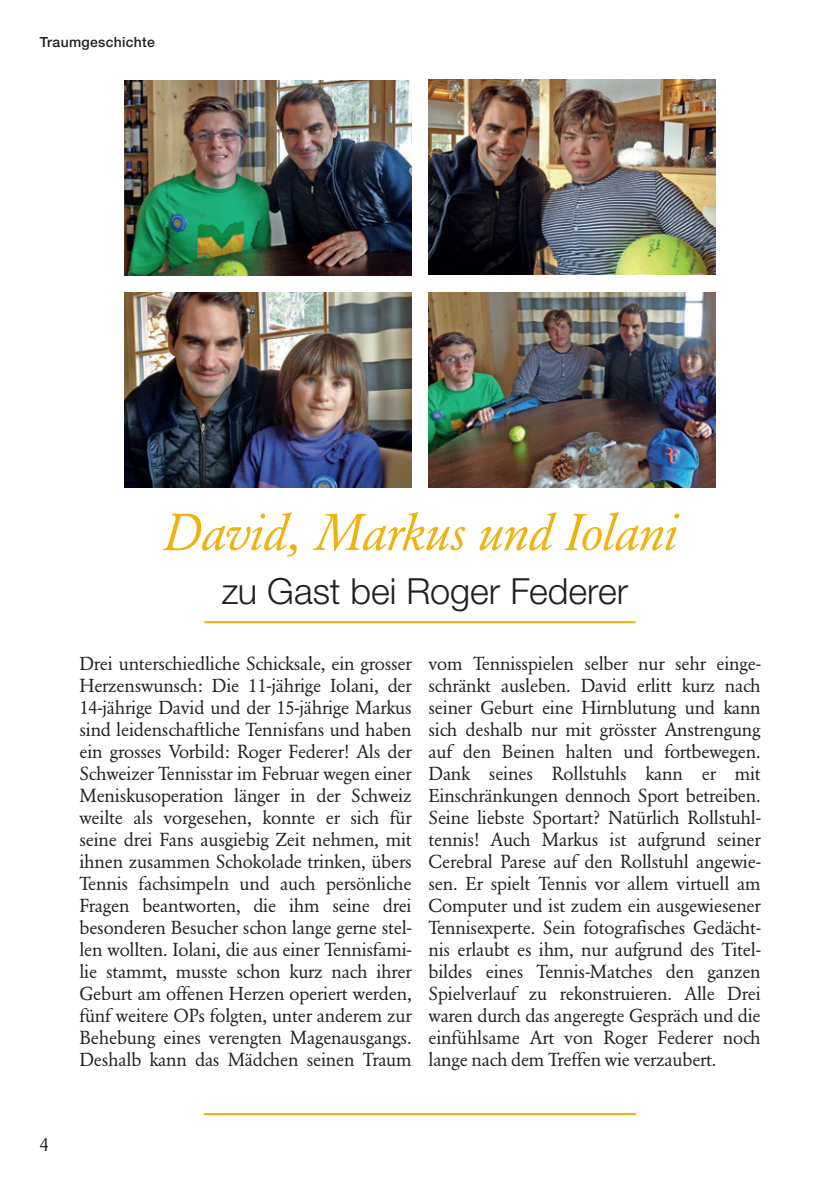
<style>
.page{position:relative;width:840px;height:1191px;background:#fff}
.page>*{position:absolute;margin:0;border:0;box-sizing:border-box;transform-origin:0 0}
.t1{font:50px "GA12 Italic Oldfigures";letter-spacing:-.005em;color:#efb211}
.t2{font:300 36px "Helvetica Neue";color:#231f20}
.t3{font:18px/22px "GA12";color:#231f20;text-align:justify}
.t4{font:500 14px "Helvetica Neue";letter-spacing:.02em;color:#231f20}
</style>
<div class="page">
<hr style="left:204px;top:1113px;width:431px;height:2px;background:#efb211">
<hr style="left:204px;top:621px;width:431px;height:2px;background:#efb211">
<img style="left:125px;top:80px;width:286px;height:195px">
<img style="left:428px;top:79px;width:286px;height:195px">
<img style="left:125px;top:292px;width:286px;height:196px">
<img style="left:428px;top:292px;width:286px;height:196px">
<p class="t4" style="left:40px;top:34px;width:116px">Traumgeschichte</p>
<h1 class="t1" style="left:163px;top:502px;width:515px">David, Markus und Iolani</h1>
<h2 class="t2" style="left:221px;top:569px;width:408px">zu Gast bei Roger Federer</h2>
<p class="t3" style="left:40px;top:1133px;width:11px">4</p>
<p class="t3" style="left:79px;top:652px;width:333px">Drei unterschiedliche Schicksale, ein grosser Herzenswunsch: Die 11-jährige Iolani, der 14-jährige David und der 15-jährige Markus sind leidenschaftliche Tennisfans und haben ein grosses Vorbild: Roger Federer! Als der Schweizer Tennisstar im Februar wegen einer Meniskusoperation länger in der Schweiz weilte als vorgesehen, konnte er sich für seine drei Fans ausgiebig Zeit nehmen, mit ihnen zusammen Schokolade trinken, übers Tennis fachsimpeln und auch persönliche Fragen beantworten, die ihm seine drei besonderen Besucher schon lange gerne stel&shy;len wollten. Iolani, die aus einer Tennisfami&shy;lie stammt, musste schon kurz nach ihrer Geburt am offenen Herzen operiert werden, fünf weitere OPs folgten, unter anderem zur Behebung eines verengten Magenausgangs.<br>Deshalb kann das Mädchen seinen Traum</p>
<p class="t3" style="left:428px;top:652px;width:333px">vom Tennisspielen selber nur sehr einge&shy;schränkt ausleben. David erlitt kurz nach seiner Geburt eine Hirnblutung und kann sich deshalb nur mit grösster Anstrengung auf den Beinen halten und fortbewegen.<br>Dank seines Rollstuhls kann er mit Einschränkungen dennoch Sport betreiben.<br>Seine liebste Sportart? Natürlich Rollstuhl&shy;tennis! Auch Markus ist aufgrund seiner Cerebral Parese auf den Rollstuhl angewie&shy;sen. Er spielt Tennis vor allem virtuell am Computer und ist zudem ein ausgewiesener Tennisexperte. Sein fotografisches Gedächt&shy;nis erlaubt es ihm, nur aufgrund des Titel&shy;bildes eines Tennis-Matches den ganzen Spielverlauf zu rekonstruieren. Alle Drei waren durch das angeregte Gespräch und die einfühlsame Art von Roger Federer noch lange nach dem Treffen wie verzaubert.</p>
</div>
